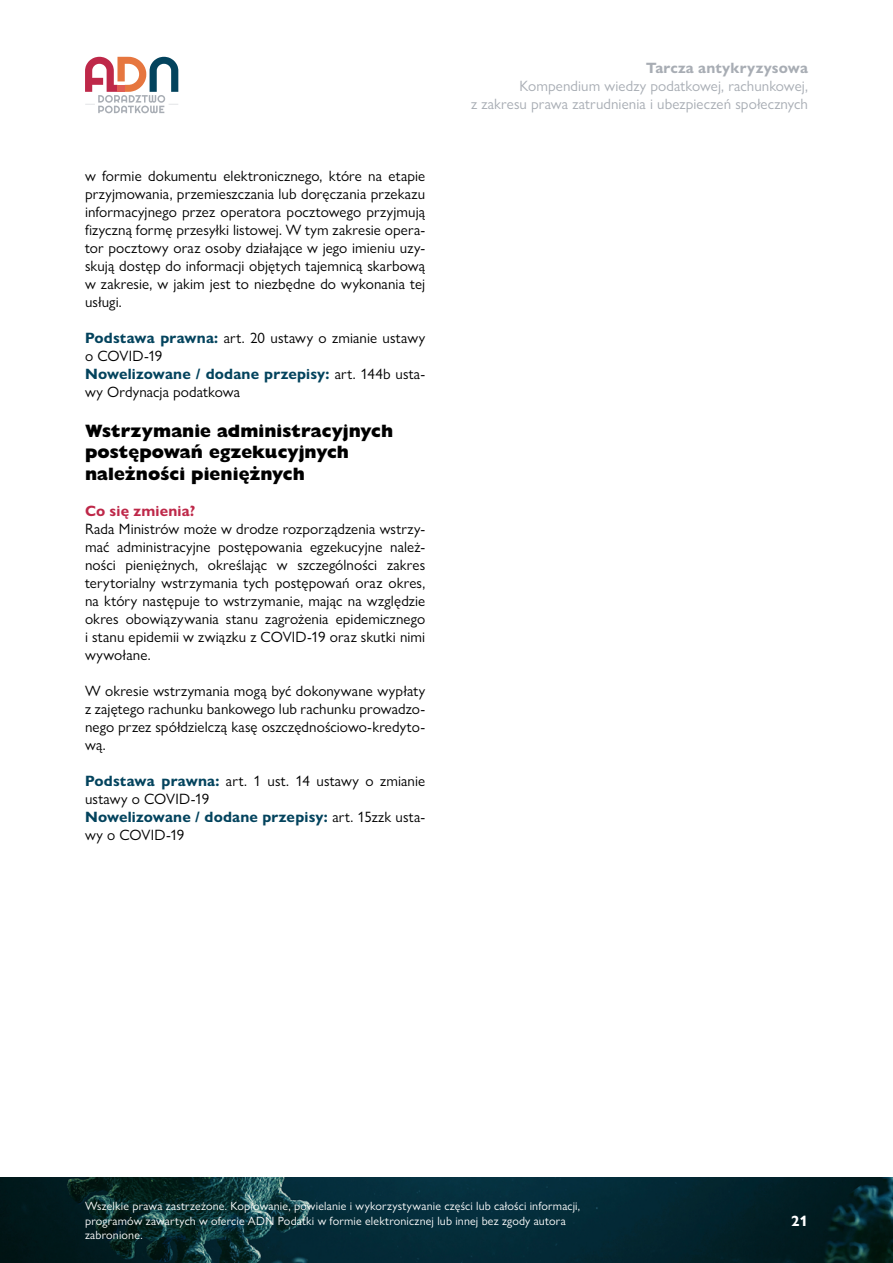
<style>
.page{position:relative;width:893px;height:1263px;background:#fff}
.page>*{position:absolute;margin:0;border:0;box-sizing:border-box;transform-origin:0 0}
.t1{font:800 18px/21.6px "Gill Sans Nova";color:#000}
.t2{font:15px/18px "Gill Sans Nova";letter-spacing:.005em;color:#000;text-align:justify}
.t3{font:15px/18px "Gill Sans Nova";letter-spacing:.005em;color:#a8adb4;text-align:right}
.t4{font:700 15px "Gill Sans Nova";letter-spacing:.015em;color:#a8adb4}
.t5{font:700 15px "Gill Sans Nova";letter-spacing:.015em;color:#be2849}
.t6{font:700 15px "Gill Sans Nova";color:#fff}
.t7{font:12px/14.4px "Gill Sans Nova";letter-spacing:.015em;color:#fff}
.s1{font-weight:700;color:#03435d}
</style>
<div class="page">
<img style="left:0;top:1178px;width:893px;height:85px">
<svg style="left:85px;top:57px;width:93px;height:56px"></svg>
<p class="t2" style="left:85px;top:167px;width:342px">w formie dokumentu elektronicznego, które na etapie przyjmowania, przemieszczania lub doręczania przekazu informacyjnego przez operatora pocztowego przyjmują fizyczną formę przesyłki listowej. W tym zakresie opera&shy;tor pocztowy oraz osoby działające w jego imieniu uzy&shy;skują dostęp do informacji objętych tajemnicą skarbową w zakresie, w jakim jest to niezbędne do wykonania tej usługi.</p>
<p class="t2" style="left:85px;top:329px;width:342px;text-align:left"><span class="s1">Podstawa prawna:</span> art. 20 ustawy o zmianie ustawy o COVID-19<br><span class="s1">Nowelizowane / dodane przepisy:</span> art. 144b usta&shy;wy Ordynacja podatkowa</p>
<p class="t1" style="left:85px;top:420px;width:310px">Wstrzymanie administracyjnych postępowań egzekucyjnych należności pieniężnych</p>
<p class="t5" style="left:85px;top:501px;width:112px">Co się zmienia?</p>
<p class="t2" style="left:85px;top:520px;width:342px">Rada Ministrów może w drodze rozporządzenia wstrzy&shy;mać administracyjne postępowania egzekucyjne należ&shy;ności pieniężnych, określając w szczególności zakres terytorialny wstrzymania tych postępowań oraz okres, na który następuje to wstrzymanie, mając na względzie okres obowiązywania stanu zagrożenia epidemicznego i stanu epidemii w związku z COVID-19 oraz skutki nimi wywołane.</p>
<p class="t2" style="left:85px;top:682px;width:342px">W okresie wstrzymania mogą być dokonywane wypłaty z zajętego rachunku bankowego lub rachunku prowadzo&shy;nego przez spółdzielczą kasę oszczędnościowo-kredyto&shy;wą.</p>
<p class="t2" style="left:85px;top:772px;width:342px;text-align:left"><span class="s1">Podstawa prawna:</span> art. 1 ust. 14 ustawy o zmianie ustawy o COVID-19<br><span class="s1">Nowelizowane / dodane przepisy:</span> art. 15zzk usta&shy;wy o COVID-19</p>
<p class="t4" style="left:646px;top:58px;width:163px">Tarcza antykryzysowa</p>
<p class="t3" style="left:471px;top:76px;width:338px">Kompendium wiedzy podatkowej, rachunkowej,<br>z zakresu prawa zatrudnienia i ubezpieczeń społecznych</p>
<p class="t7" style="left:85px;top:1199px;width:497px">Wszelkie prawa zastrzeżone. Kopiowanie, powielanie i wykorzystywanie części lub całości informacji, programów zawartych w ofercie ADN Podatki w formie elektronicznej lub innej bez zgody autora zabronione.</p>
<p class="t6" style="left:791px;top:1211px;width:18px">21</p>
</div>
